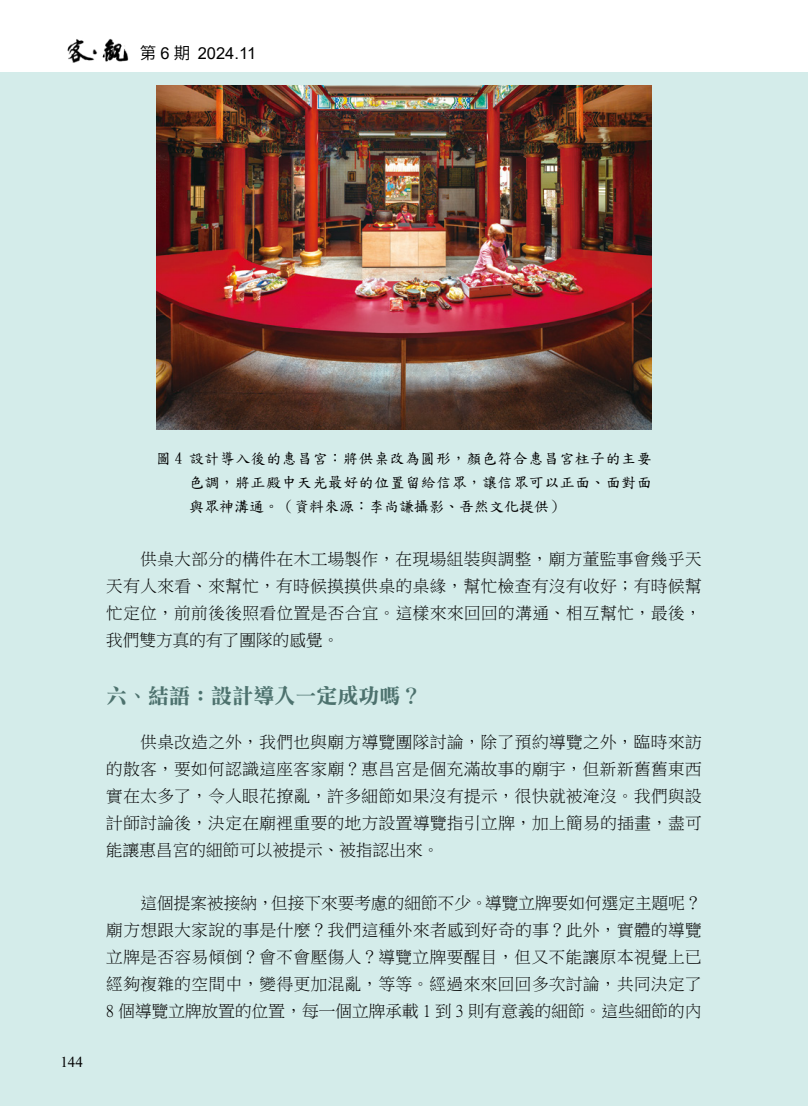
<style>
.page{position:relative;width:808px;height:1106px;background:#fff}
.page>*{position:absolute;margin:0;border:0;box-sizing:border-box;transform-origin:0 0}
.t1{font:21px "DF Li Song W7 WINP BF";color:#4d726e}
.t2{font:16.5px/27px "P Ming Li U";letter-spacing:.035em;color:#000;text-align:justify}
.t3{font:16.5px "Arial";color:#000}
.t4{font:15px/24px "DF Kai Shu SB Estd BF";letter-spacing:.03em;color:#000;text-align:justify}
.t5{font:15px "Times New Roman";color:#000}
.s1{font-family:"Noto Sans CJ Ktc";font-weight:600}
</style>
<div class="page">
<div style="left:0;top:72px;width:808px;height:1034px;background:#d4ecea"></div>
<img style="left:67px;top:39px;width:62px;height:24px">
<img style="left:156px;top:85px;width:496px;height:344px">
<p class="t3" style="left:140px;top:42px;width:118px"><span class="s1">第</span> 6 <span class="s1">期</span> 2024.11</p>
<p class="t5" style="left:60px;top:1049px;width:24px">144</p>
<p class="t4" style="left:189px;top:446px;width:464px;text-indent:-33px">圖4 設計導入後的惠昌宮：將供桌改為圓形，顏色符合惠昌宮柱子的主要色調，將正殿中天光最好的位置留給信眾，讓信眾可以正面、面對面與眾神溝通。（資料來源：李尚謙攝影、吾然文化提供）</p>
<p class="t2" style="left:106px;top:545px;width:597px;text-indent:34px">供桌大部分的構件在木工場製作，在現場組裝與調整，廟方董監事會幾乎天天有人來看、來幫忙，有時候摸摸供桌的桌緣，幫忙檢查有沒有收好；有時候幫忙定位，前前後後照看位置是否合宜。這樣來來回回的溝通、相互幫忙，最後，我們雙方真的有了團隊的感覺。</p>
<p class="t1" style="left:106px;top:685px;width:317px">六、結語：設計導入一定成功嗎？</p>
<p class="t2" style="left:106px;top:728px;width:597px;text-indent:34px">供桌改造之外，我們也與廟方導覽團隊討論，除了預約導覽之外，臨時來訪的散客，要如何認識這座客家廟？惠昌宮是個充滿故事的廟宇，但新新舊舊東西實在太多了，令人眼花撩亂，許多細節如果沒有提示，很快就被淹沒。我們與設計師討論後，決定在廟裡重要的地方設置導覽指引立牌，加上簡易的插畫，盡可能讓惠昌宮的細節可以被提示、被指認出來。</p>
<p class="t2" style="left:106px;top:890px;width:597px;text-indent:34px">這個提案被接納，但接下來要考慮的細節不少。導覽立牌要如何選定主題呢？廟方想跟大家說的事是什麼？我們這種外來者感到好奇的事？此外，實體的導覽立牌是否容易傾倒？會不會壓傷人？導覽立牌要醒目，但又不能讓原本視覺上已經夠複雜的空間中，變得更加混亂，等等。經過來來回回多次討論，共同決定了8 個導覽立牌放置的位置，每一個立牌承載 1 到 3 則有意義的細節。這些細節的內</p>
</div>
